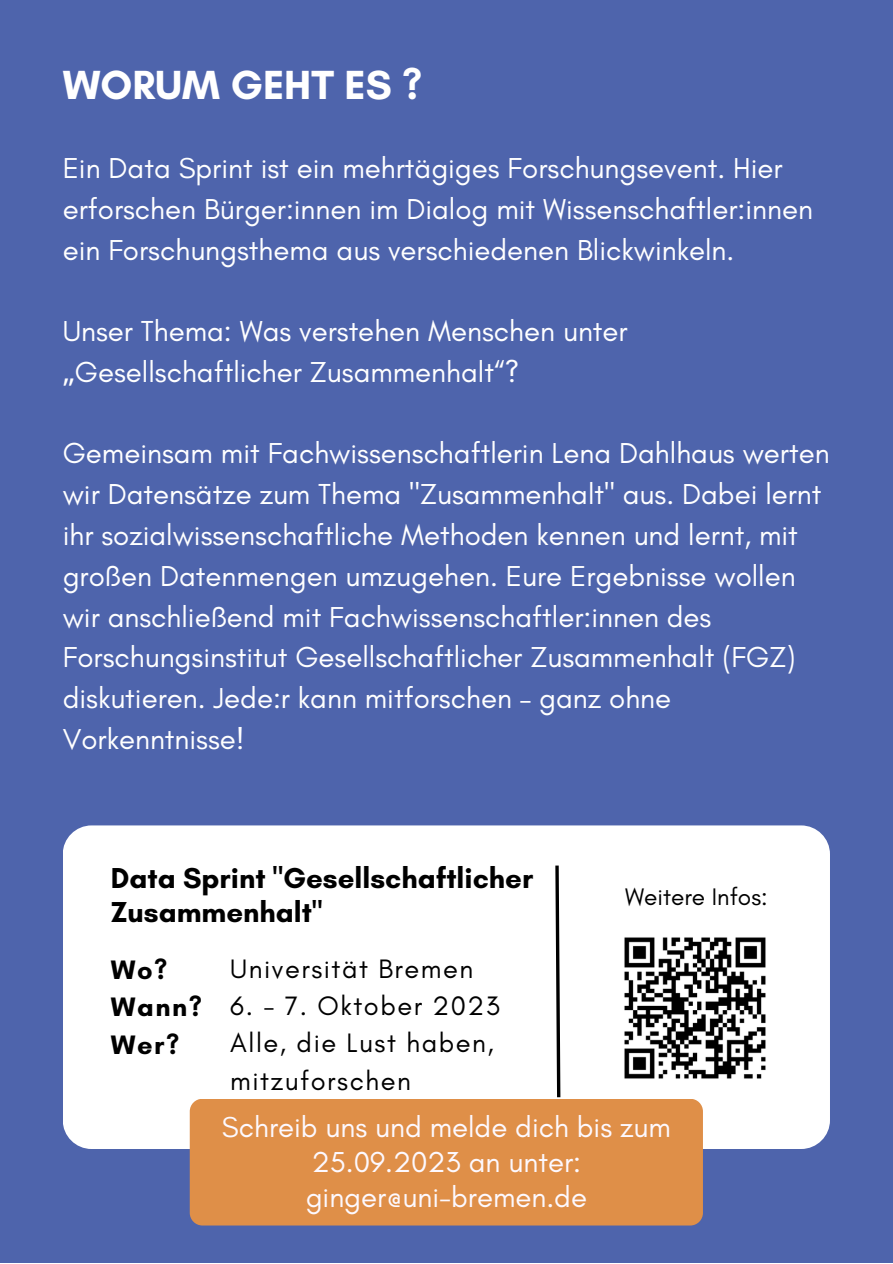
<style>
.page{position:relative;width:893px;height:1264px;background:#fff}
.page>*{position:absolute;margin:0;border:0;box-sizing:border-box;transform-origin:0 0}
.t1{font:700 41.4px "Glacial Indifference";color:#fff}
.t2{font:29.4px/40.8px "Glacial Indifference";color:#fff}
.t3{font:29.4px/34.8px "Glacial Indifference";color:#fdf9ff;text-align:center}
.t4{font:700 29.4px/33.9px "Glacial Indifference";color:#000}
.t5{font:27.15px/37.3px "Glacial Indifference";letter-spacing:.055em;color:#000}
.t6{font:700 27.15px "Glacial Indifference";letter-spacing:.055em;color:#000}
.t7{font:24.45px "Glacial Indifference";color:#000}
.s1{font-family:"Noto Sans"}
</style>
<div class="page">
<div style="left:0;top:0;width:892px;height:1262px;background:#4e64ac"></div>
<div style="left:63px;top:825px;width:766px;height:323px;background:#fff;border-radius:29px"></div>
<svg style="left:555px;top:865px;width:6px;height:233px"></svg>
<img style="left:624px;top:937px;width:142px;height:142px">
<div style="left:190px;top:1098px;width:512px;height:127px;background:#df8f48;border-radius:13px"></div>
<p class="t1" style="left:63px;top:59px;width:361px">WORUM GEHT ES ?</p>
<p class="t2" style="left:63px;top:147px;width:751px">Ein Data Sprint ist ein mehrtägiges Forschungsevent. Hier erforschen Bürger:innen im Dialog mit Wissenschaftler:innen ein Forschungsthema aus verschiedenen Blickwinkeln.</p>
<p class="t2" style="left:63px;top:310px;width:566px">Unser Thema: Was verstehen Menschen unter <span class="s1">„</span>Gesellschaftlicher Zusammenhalt“?</p>
<p class="t2" style="left:63px;top:433px;width:768px">Gemeinsam mit Fachwissenschaftlerin Lena Dahlhaus werten wir Datensätze zum Thema "Zusammenhalt" aus. Dabei lernt ihr sozialwissenschaftliche Methoden kennen und lernt, mit großen Datenmengen umzugehen. Eure Ergebnisse wollen wir anschließend mit Fachwissenschaftler:innen des Forschungsinstitut Gesellschaftlicher Zusammenhalt (FGZ) diskutieren. Jede:r kann mitforschen – ganz ohne Vorkenntnisse!</p>
<p class="t4" style="left:111px;top:861px;width:424px">Data Sprint "Gesellschaftlicher<br>Zusammenhalt"</p>
<p class="t6" style="left:111px;top:953px;width:58px">Wo?</p>
<p class="t6" style="left:111px;top:990px;width:93px">Wann?</p>
<p class="t6" style="left:111px;top:1027px;width:70px">Wer?</p>
<p class="t5" style="left:230px;top:949px;width:244px">Universität Bremen</p>
<p class="t5" style="left:230px;top:986px;width:271px">6. - 7. Oktober 2023</p>
<p class="t5" style="left:230px;top:1024px;width:265px">Alle, die Lust haben, mitzuforschen</p>
<p class="t7" style="left:625px;top:882px;width:144px">Weitere Infos:</p>
<p class="t3" style="left:222px;top:1109px;width:450px">Schreib uns und melde dich bis zum<br>25.09.2023 an unter:</p>
<p class="t3" style="left:306px;top:1178px;width:283px">ginger@uni-bremen.de</p>
</div>
